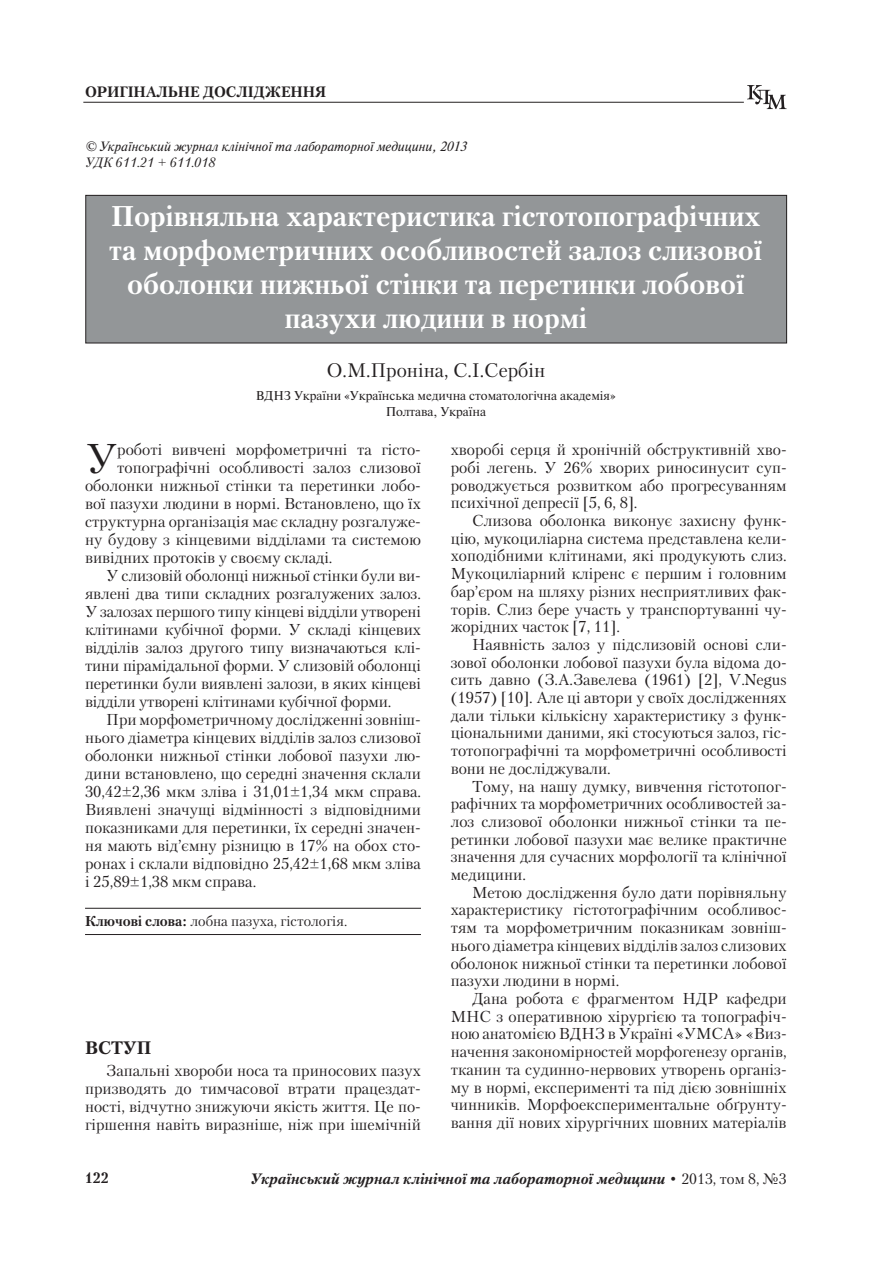
<style>
.page{position:relative;width:893px;height:1263px;background:#fff}
.page>*{position:absolute;margin:0;border:0;box-sizing:border-box;transform-origin:0 0}
.BUKVITSA{font:41.4px "Petersburg C";color:#231f20}
.ZAGOLOVOK{font:700 28.5px/33.8px "Petersburg C";color:#fff;text-align:center}
.AVTORI{font:19.5px "Petersburg C";color:#231f20}
.PODZAGOLOV{font:700 18px "Petersburg C";color:#231f20}
.TXT{font:15.75px/17.7px "Petersburg C";color:#231f20;text-align:justify}
.BUKVITSA-2{font:15.75px "Petersburg C";color:#231f20}
.t1{font:italic 700 15px "Petersburg C";color:#231f20}
.t2{font:700 15px "Petersburg C";color:#231f20}
._02_KLUCH{font:14.25px "Petersburg C";color:#231f20}
.UDK_1{font:italic 13.5px "Newton C";color:#231f20}
.UDK_2{font:italic 13.5px "Petersburg C";color:#231f20}
.GOROD{font:12.75px/15.3px "Newton C";color:#231f20;text-align:center}
.s1{font-weight:700}
.s2{font-weight:400;font-style:normal}
</style>
<div class="page">
<svg style="left:747px;top:85px;width:40px;height:24px"></svg>
<hr style="left:83px;top:102px;width:661px;height:1px;background:#231f20">
<div style="left:86px;top:195px;width:701px;height:148px;background:#939698"></div>
<div style="left:85px;top:195px;width:702px;height:148px;border:1px solid #231f20"></div>
<hr style="left:85px;top:908px;width:336px;height:1px;background:#231f20">
<hr style="left:85px;top:934px;width:336px;height:1px;background:#231f20">
<p class="t2" style="left:85px;top:83px;width:243px">ОРИГIНАЛЬНЕ ДОСЛIДЖЕННЯ</p>
<p class="UDK_1" style="left:85px;top:139px;width:383px">© Український журнал клiнiчної та лабораторної медицини, 2013</p>
<p class="UDK_2" style="left:85px;top:155px;width:132px">УДК 611.21 + 611.018</p>
<p class="ZAGOLOVOK" style="left:109px;top:200px;width:655px">Порiвняльна характеристика гiстотопографiчних та морфометричних особливостей залоз слизової оболонки нижньої стiнки та перетинки лобової пазухи людини в нормi</p>
<p class="AVTORI" style="left:326px;top:358px;width:220px">О.М.Пронiна, С.I.Сербiн</p>
<p class="GOROD" style="left:256px;top:388px;width:362px">ВДНЗ України «Українська медична стоматологiчна академiя»<br>Полтава, Україна</p>
<p class="BUKVITSA" style="left:85px;top:434px;width:34px">У</p>
<p class="BUKVITSA-2" style="left:117px;top:440px;width:305px">роботi вивченi морфометричнi та гiсто-</p>
<p class="TXT" style="left:451px;top:441px;width:337px">хворобi серця й хронiчнiй обструктивнiй хво&shy;робi легень. У 26% хворих риносинусит суп&shy;роводжується розвитком або прогресуванням психiчної депресiї [5, 6, 8].</p>
<p class="TXT" style="left:451px;top:511px;width:337px;text-indent:21px">Слизова оболонка виконує захисну функ&shy;цiю, мукоцилiарна система представлена кели&shy;хоподiбними клiтинами, якi продукують слиз.<br>Мукоцилiарний клiренс є першим i головним бар’єром на шляху рiзних несприятливих фак&shy;торiв. Слиз бере участь у транспортуваннi чу&shy;жорiдних часток [7, 11].</p>
<p class="TXT" style="left:451px;top:635px;width:337px;text-indent:21px">Наявнiсть залоз у пiдслизовiй основi сли&shy;зової оболонки лобової пазухи була вiдома до&shy;сить давно (З.А.Завелева (1961) [2], V.Negus (1957) [10]. Але цi автори у своїх дослiдженнях дали тiльки кiлькiсну характеристику з функ&shy;цiональними даними, якi стосуються залоз, гiс&shy;тотопографiчнi та морфометричнi особливостi вони не дослiджували.</p>
<p class="TXT" style="left:451px;top:777px;width:337px;text-indent:21px">Тому, на нашу думку, вивчення гiстотопог&shy;рафiчних та морфометричних особливостей за&shy;лоз слизової оболонки нижньої стiнки та пе&shy;ретинки лобової пазухи має велике практичне значення для сучасних морфологiї та клiнiчної медицини.</p>
<p class="TXT" style="left:451px;top:883px;width:337px;text-indent:21px">Метою дослiдження було дати порiвняльну характеристику гiстотографiчним особливос&shy;тям та морфометричним показникам зовнiш&shy;нього дiаметра кiнцевих вiддiлiв залоз слизових оболонок нижньої стiнки та перетинки лобової пазухи людини в нормi.</p>
<p class="TXT" style="left:451px;top:989px;width:337px;text-indent:21px">Дана робота є фрагментом НДР кафедри МНС з оперативною хiрургiєю та топографiч&shy;ною анатомiєю ВДНЗ в Українi «УМСА» «Виз&shy;начення закономiрностей морфогенезу органiв, тканин та судинно-нервових утворень органiз&shy;му в нормi, експериментi та пiд дiєю зовнiшнiх чинникiв. Морфоекспериментальне обґрунту&shy;вання дiї нових хiрургiчних шовних матерiалiв</p>
<p class="BUKVITSA-2" style="left:117px;top:458px;width:305px">топографiчнi особливостi залоз слизової</p>
<p class="BUKVITSA-2" style="left:85px;top:476px;width:337px">оболонки нижньої стiнки та перетинки лобо-</p>
<p class="BUKVITSA-2" style="left:85px;top:494px;width:337px">вої пазухи людини в нормi. Встановлено, що їх</p>
<p class="BUKVITSA-2" style="left:85px;top:512px;width:337px">структурна органiзацiя має складну розгалуже-</p>
<p class="BUKVITSA-2" style="left:85px;top:530px;width:337px">ну будову з кiнцевими вiддiлами та системою</p>
<p class="BUKVITSA-2" style="left:85px;top:548px;width:249px">вивiдних протокiв у своєму складi.</p>
<p class="TXT" style="left:85px;top:566px;width:337px;text-indent:21px">У слизовiй оболонцi нижньої стiнки були ви&shy;явленi два типи складних розгалужених залоз.<br>У залозах першого типу кiнцевi вiддiли утворенi клiтинами кубiчної форми. У складi кiнцевих вiддiлiв залоз другого типу визначаються клi&shy;тини пiрамiдальної форми. У слизовiй оболонцi перетинки були виявленi залози, в яких кiнцевi вiддiли утворенi клiтинами кубiчної форми.</p>
<p class="TXT" style="left:85px;top:710px;width:337px;text-indent:21px">При морфометричному дослiдженнi зовнiш&shy;нього дiаметра кiнцевих вiддiлiв залоз слизової оболонки нижньої стiнки лобової пазухи лю&shy;дини встановлено, що середнi значення склали 30,42±2,36 мкм злiва i 31,01±1,34 мкм справа.<br>Виявленi значущi вiдмiнностi з вiдповiдними показниками для перетинки, їх середнi значен&shy;ня мають вiд’ємну рiзницю в 17% на обох сто&shy;ронах i склали вiдповiдно 25,42±1,68 мкм злiва i 25,89±1,38 мкм справа.</p>
<p class="_02_KLUCH" style="left:85px;top:912px;width:264px"><span class="s1">Ключовi слова:</span> лобна пазуха, гiстологiя.</p>
<p class="PODZAGOLOV" style="left:85px;top:1037px;width:27px">Вступ</p>
<p class="TXT" style="left:85px;top:1061px;width:337px;text-indent:21px">Запальнi хвороби носа та приносових пазух призводять до тимчасової втрати працездат&shy;ностi, вiдчутно знижуючи якiсть життя. Це по&shy;гiршення навiть виразнiше, нiж при iшемiчнiй</p>
<p class="t2" style="left:85px;top:1169px;width:25px">122</p>
<p class="t1" style="left:250px;top:1170px;width:538px">Український журнал клiнiчної та лабораторної медицини <span class="s2">• 2013, том 8, №3</span></p>
</div>
